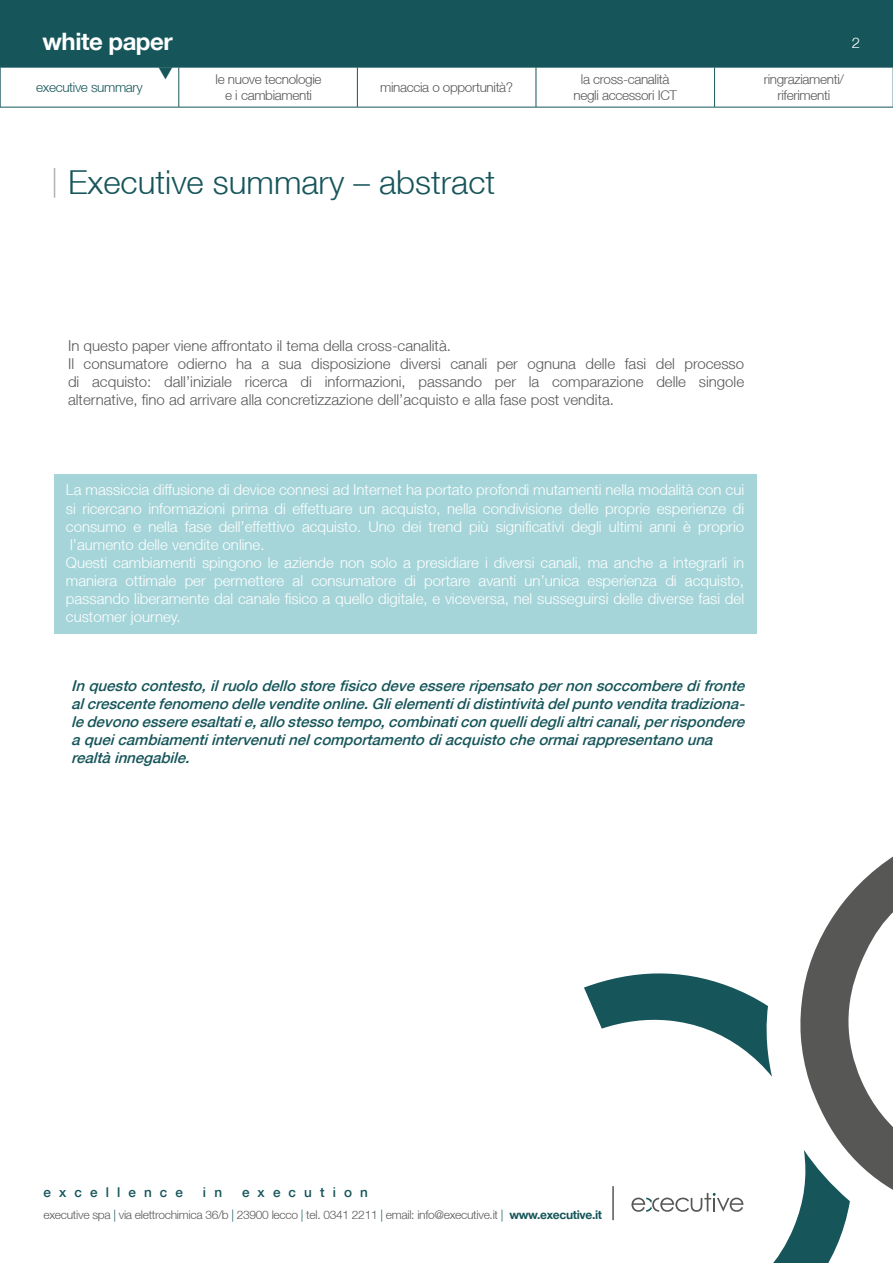
<style>
.page{position:relative;width:893px;height:1263px;background:#fff}
.page>*{position:absolute;margin:0;border:0;box-sizing:border-box;transform-origin:0 0}
.t1{font:300 33px "Helvetica Neue";color:#16555a}
.t2{font:700 24px "Helvetica Neue";letter-spacing:-.02em;color:#fff}
.t3{font:300 15px "Helvetica Neue";color:#fff}
.t4{font:italic 500 15px/18px "Helvetica Neue";color:#16555a}
.t5{font:300 15px "Helvetica Neue";color:#575756}
.t6{font:300 13.5px/16.5px "Helvetica Neue";letter-spacing:-.025em;color:#575756;text-align:center}
.t7{font:500 13.5px "Helvetica Neue";letter-spacing:.6em;color:#16555a}
.t8{font:300 13.5px "Helvetica Neue";letter-spacing:-.025em;color:#16555a}
.t9{font:300 12px "Helvetica Neue";letter-spacing:-.025em;color:#575756}
.s1{color:#16555a}
.s2{font-weight:700;color:#16555a}
</style>
<div class="page">
<div style="left:0;top:0;width:893px;height:67px;background:#16555a"></div>
<svg style="left:584px;top:856px;width:309px;height:407px"></svg>
<div style="left:54px;top:474px;width:703px;height:160px;background:#a5d5d9"></div>
<hr style="left:54px;top:168px;width:1px;height:30px;background:#b3b2b2">
<hr style="left:0;top:67px;width:179px;height:1px;background:#16555a">
<hr style="left:0;top:67px;width:1px;height:40px;background:#16555a">
<hr style="left:179px;top:67px;width:178px;height:1px;background:#16555a">
<hr style="left:357px;top:67px;width:179px;height:1px;background:#16555a">
<hr style="left:536px;top:67px;width:179px;height:1px;background:#16555a">
<hr style="left:715px;top:67px;width:178px;height:1px;background:#16555a">
<hr style="left:0;top:107px;width:179px;height:1px;background:#16555a">
<hr style="left:179px;top:107px;width:178px;height:1px;background:#16555a">
<hr style="left:357px;top:107px;width:179px;height:1px;background:#16555a">
<hr style="left:536px;top:107px;width:179px;height:1px;background:#16555a">
<hr style="left:715px;top:107px;width:178px;height:1px;background:#16555a">
<hr style="left:179px;top:67px;width:1px;height:40px;background:#16555a">
<hr style="left:357px;top:67px;width:1px;height:40px;background:#16555a">
<hr style="left:536px;top:67px;width:1px;height:40px;background:#16555a">
<hr style="left:714px;top:67px;width:1px;height:40px;background:#16555a">
<hr style="left:892px;top:67px;width:1px;height:40px;background:#16555a">
<svg style="left:159px;top:67px;width:14px;height:1px"></svg>
<h2 class="t2" style="left:43px;top:26px;width:132px">white paper</h2>
<p class="t3" style="left:852px;top:33px;width:10px">2</p>
<p class="t8" style="left:36px;top:79px;width:108px">executive summary</p>
<p class="t6" style="left:216px;top:70px;width:107px">le nuove tecnologie e i cambiamenti</p>
<p class="t6" style="left:380px;top:79px;width:135px">minaccia o opportunità?</p>
<p class="t6" style="left:574px;top:71px;width:105px">la cross-canalità negli accessori ICT</p>
<p class="t6" style="left:764px;top:71px;width:82px">ringraziamenti/</p>
<p class="t6" style="left:778px;top:87px;width:54px">riferimenti</p>
<p class="t1" style="left:68px;top:162px;width:429px">Executive summary – abstract</p>
<p class="t5" style="left:68px;top:336px;width:384px">In questo paper viene affrontato il tema della cross-canalità.</p>
<p class="t5" style="left:68px;top:354px;width:678px">Il consumatore odierno ha a sua disposizione diversi canali per ognuna delle fasi del processo</p>
<p class="t5" style="left:68px;top:372px;width:678px">di acquisto: dall’iniziale ricerca di informazioni, passando per la comparazione delle singole</p>
<p class="t5" style="left:68px;top:390px;width:548px">alternative, fino ad arrivare alla concretizzazione dell’acquisto e alla fase post vendita.</p>
<p class="t3" style="left:66px;top:481px;width:680px">La massiccia diffusione di device connesi ad Internet ha portato profondi mutamenti nella modalità con cui</p>
<p class="t3" style="left:66px;top:499px;width:680px">si ricercano informazioni prima di effettuare un acquisto, nella condivisione delle proprie esperienze di</p>
<p class="t3" style="left:66px;top:517px;width:680px">consumo e nella fase dell’effettivo acquisto. Uno dei trend più significativi degli ultimi anni è proprio</p>
<p class="t3" style="left:70px;top:535px;width:196px">l’aumento delle vendite online.</p>
<p class="t3" style="left:66px;top:553px;width:680px">Questi cambiamenti spingono le aziende non solo a presidiare i diversi canali, ma anche a integrarli in</p>
<p class="t3" style="left:66px;top:571px;width:680px">maniera ottimale per permettere al consumatore di portare avanti un’unica esperienza di acquisto,</p>
<p class="t3" style="left:66px;top:589px;width:680px">passando liberamente dal canale fisico a quello digitale, e viceversa, nel susseguirsi delle diverse fasi del</p>
<p class="t3" style="left:66px;top:607px;width:116px">customer journey.</p>
<p class="t4" style="left:71px;top:677px;width:679px">Inquesto contesto,ilruolo dello storefisico deveessereripensato pernonsoccomberedifronte</p>
<p class="t4" style="left:71px;top:695px;width:679px">alcrescentefenomeno dellevenditeonline.Glielementididistintivitàdelpunto venditatradiziona&shy;ledevono essereesaltatie,allo stesso tempo,combinaticonquellideglialtricanali,perrispondere</p>
<p class="t4" style="left:71px;top:731px;width:647px">aqueicambiamentiintervenutinelcomportamento diacquisto cheormairappresentano una realtàinnegabile.</p>
<p class="t7" style="left:44px;top:1184px;width:141px">excellence</p>
<p class="t7" style="left:203px;top:1184px;width:21px">i n</p>
<p class="t7" style="left:242px;top:1184px;width:127px">execution</p>
<p class="t9" style="left:44px;top:1208px;width:560px">executive spa <span class="s1">|</span> via elettrochimica 36/b <span class="s1">|</span> 23900 lecco <span class="s1">|</span> tel. 0341 2211 <span class="s1">|</span> email: info@executive.it <span class="s1">|</span> <span class="s2">www.executive.it</span></p>
</div>
